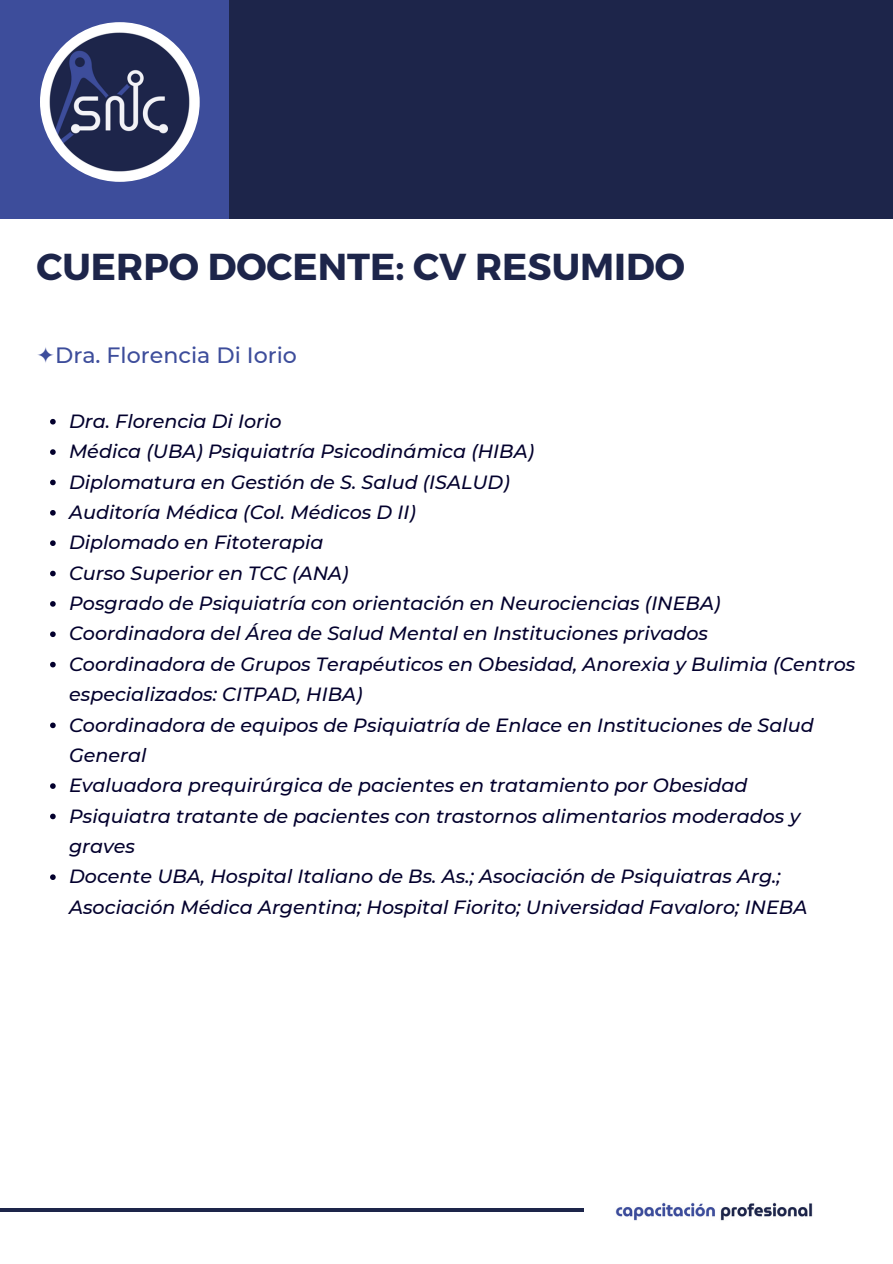
<style>
.page{position:relative;width:893px;height:1264px;background:#fff}
.page>*{position:absolute;margin:0;border:0;box-sizing:border-box;transform-origin:0 0}
.t1{font:700 37.5px "Montserrat";color:#1d254a}
.t2{font:500 22.05px "Montserrat";color:#3d4d9b}
.t3{font:italic 500 19.05px/30.3px "Montserrat";color:#03002d}
.s1{font-family:"DejaVu Sans";font-weight:400}
</style>
<div class="page">
<div style="left:0;top:0;width:243px;height:219px;background:#3d4d9b"></div>
<div style="left:229px;top:0;width:663px;height:219px;background:#1d254a"></div>
<hr style="left:0;top:1208px;width:583px;height:3px;background:#1d254a">
<img style="left:40px;top:22px;width:160px;height:160px;border-radius:50%">
<img style="left:615px;top:1202px;width:198px;height:19px">
<svg style="left:50px;top:419px;width:6px;height:5px"></svg>
<svg style="left:50px;top:449px;width:6px;height:6px"></svg>
<svg style="left:50px;top:479px;width:6px;height:6px"></svg>
<svg style="left:50px;top:510px;width:6px;height:5px"></svg>
<svg style="left:50px;top:540px;width:6px;height:6px"></svg>
<svg style="left:50px;top:570px;width:6px;height:6px"></svg>
<svg style="left:50px;top:601px;width:6px;height:5px"></svg>
<svg style="left:50px;top:631px;width:6px;height:6px"></svg>
<svg style="left:50px;top:661px;width:6px;height:6px"></svg>
<svg style="left:50px;top:722px;width:6px;height:6px"></svg>
<svg style="left:50px;top:783px;width:6px;height:6px"></svg>
<svg style="left:50px;top:813px;width:6px;height:6px"></svg>
<svg style="left:50px;top:874px;width:6px;height:6px"></svg>
<p class="t1" style="left:37px;top:242px;width:650px">CUERPO DOCENTE: CV RESUMIDO</p>
<p class="t2" style="left:37px;top:341px;width:262px"><span class="s1">✦</span>Dra. Florencia Di Iorio</p>
<p class="t3" style="left:69px;top:406px;width:214px">Dra. Florencia Di Iorio</p>
<p class="t3" style="left:69px;top:436px;width:466px">Médica (UBA) Psiquiatría Psicodinámica (HIBA)</p>
<p class="t3" style="left:69px;top:466px;width:442px">Diplomatura en Gestión de S. Salud (ISALUD)</p>
<p class="t3" style="left:69px;top:497px;width:348px">Auditoría Médica (Col. Médicos D II)</p>
<p class="t3" style="left:69px;top:527px;width:256px">Diplomado en Fitoterapia</p>
<p class="t3" style="left:69px;top:557px;width:281px">Curso Superior en TCC (ANA)</p>
<p class="t3" style="left:69px;top:588px;width:653px">Posgrado de Psiquiatría con orientación en Neurociencias (INEBA)</p>
<p class="t3" style="left:69px;top:618px;width:640px">Coordinadora del Área de Salud Mental en Instituciones privados</p>
<p class="t3" style="left:69px;top:649px;width:787px">Coordinadora de Grupos Terapéuticos en Obesidad, Anorexia y Bulimia (Centros especializados: CITPAD, HIBA)</p>
<p class="t3" style="left:69px;top:709px;width:746px">Coordinadora de equipos de Psiquiatría de Enlace en Instituciones de Salud<br>General</p>
<p class="t3" style="left:69px;top:770px;width:680px">Evaluadora prequirúrgica de pacientes en tratamiento por Obesidad</p>
<p class="t3" style="left:69px;top:800px;width:732px">Psiquiatra tratante de pacientes con trastornos alimentarios moderados y graves</p>
<p class="t3" style="left:69px;top:861px;width:739px">Docente UBA, Hospital Italiano de Bs. As.; Asociación de Psiquiatras Arg.;<br>Asociación Médica Argentina; Hospital Fiorito; Universidad Favaloro; INEBA</p>
</div>
